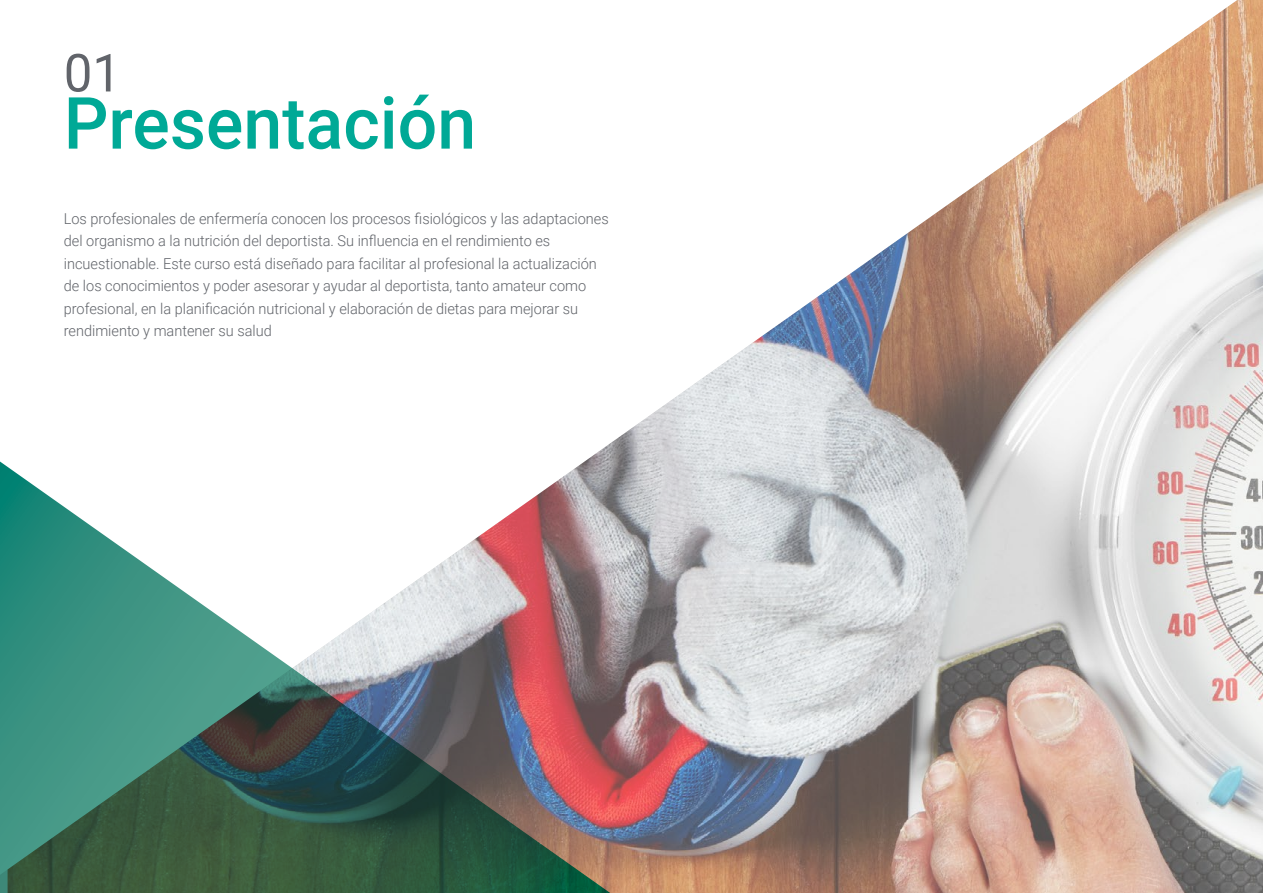
<style>
.page{position:relative;width:1263px;height:893px;background:#fff}
.page>*{position:absolute;margin:0;border:0;box-sizing:border-box;transform-origin:0 0}
.t1{font:500 72px "Roboto";color:#00a996}
.t2{font:52.5px "Roboto";color:#61646a}
.t3{font:300 15px/22.5px "Roboto";color:#61646a}
</style>
<div class="page">
<img style="left:607px;top:0;width:656px;height:893px">
<svg style="left:0;top:446px;width:640px;height:447px"></svg>
<h2 class="t2" style="left:64px;top:36px;width:59px">01</h2>
<h1 class="t1" style="left:64px;top:73px;width:414px">Presentación</h1>
<p class="t3" style="left:64px;top:207px;width:546px">Los profesionales de enfermería conocen los procesos fisiológicos y las adaptaciones del organismo a la nutrición del deportista. Su influencia en el rendimiento es incuestionable. Este curso está diseñado para facilitar al profesional la actualización de los conocimientos y poder asesorar y ayudar al deportista, tanto amateur como profesional, en la planificación nutricional y elaboración de dietas para mejorar su rendimiento y mantener su salud</p>
</div>
